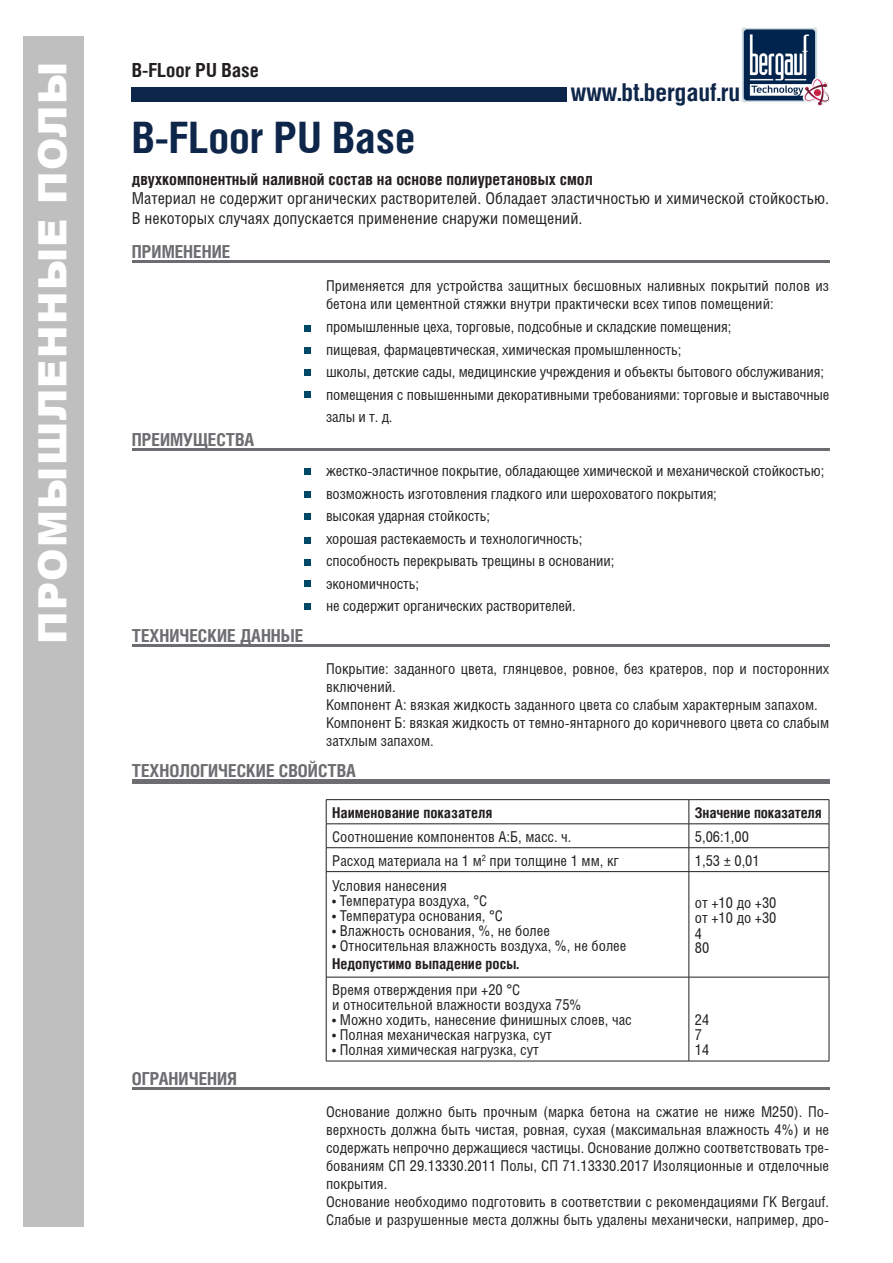
<style>
.page{position:relative;width:893px;height:1263px;background:#fff}
.page>*{position:absolute;margin:0;border:0;box-sizing:border-box;transform-origin:0 0}
.t1{font:700 43.5px "Helios Cond";color:#0e2649}
.t2{font:900 39px "Arial";letter-spacing:.035em;color:#fff}
.t3{font:700 24.75px "Helios Cond";color:#0e2649}
.t4{font:700 19.5px "Helios Cond";color:#231f20}
.t5{font:700 18px "Helios Cond";color:#6c6d70}
.t6{font:16.5px/19.8px "Helios Cond";color:#231f20}
.t7{font:700 16.5px "Helios Cond";color:#231f20}
.t8{font:15px/18px "Helios Cond";color:#231f20}
.t9{font:700 15px "Helios Cond";color:#231f20}
</style>
<div class="page">
<div style="left:23px;top:36px;width:61px;height:1191px;background:#bfbfc0"></div>
<div style="left:132px;top:87px;width:435px;height:15px;background:#0e2649"></div>
<hr style="left:132px;top:260px;width:697px;height:3px;background:#6c6d70">
<hr style="left:132px;top:448px;width:697px;height:3px;background:#6c6d70">
<hr style="left:132px;top:644px;width:697px;height:3px;background:#6c6d70">
<hr style="left:132px;top:779px;width:697px;height:4px;background:#6c6d70">
<hr style="left:132px;top:1087px;width:697px;height:3px;background:#6c6d70">
<svg style="left:305px;top:469px;width:6px;height:6px"></svg>
<svg style="left:305px;top:325px;width:6px;height:6px"></svg>
<svg style="left:305px;top:492px;width:6px;height:6px"></svg>
<svg style="left:305px;top:348px;width:6px;height:6px"></svg>
<div style="left:305px;top:513px;width:6px;height:7px;background:#004867"></div>
<svg style="left:305px;top:370px;width:6px;height:6px"></svg>
<svg style="left:305px;top:392px;width:6px;height:6px"></svg>
<svg style="left:305px;top:537px;width:6px;height:6px"></svg>
<svg style="left:305px;top:581px;width:6px;height:6px"></svg>
<div style="left:305px;top:559px;width:6px;height:7px;background:#004867"></div>
<svg style="left:305px;top:603px;width:6px;height:6px"></svg>
<img style="left:742px;top:27px;width:87px;height:79px">
<hr style="left:326px;top:799px;width:363px;height:1px;background:#231f20">
<hr style="left:689px;top:799px;width:140px;height:1px;background:#231f20">
<hr style="left:326px;top:823px;width:363px;height:1px;background:#231f20">
<hr style="left:689px;top:823px;width:140px;height:1px;background:#231f20">
<hr style="left:326px;top:847px;width:363px;height:1px;background:#231f20">
<svg style="left:326px;top:800px;width:1px;height:71px"></svg>
<hr style="left:689px;top:847px;width:140px;height:1px;background:#231f20">
<svg style="left:689px;top:800px;width:1px;height:71px"></svg>
<svg style="left:829px;top:800px;width:1px;height:71px"></svg>
<hr style="left:326px;top:871px;width:363px;height:1px;background:#231f20">
<hr style="left:326px;top:872px;width:1px;height:105px;background:#231f20">
<hr style="left:689px;top:871px;width:140px;height:1px;background:#231f20">
<hr style="left:689px;top:872px;width:1px;height:105px;background:#231f20">
<hr style="left:829px;top:872px;width:1px;height:105px;background:#231f20">
<hr style="left:326px;top:977px;width:363px;height:1px;background:#231f20">
<hr style="left:326px;top:977px;width:1px;height:84px;background:#231f20">
<hr style="left:689px;top:977px;width:140px;height:1px;background:#231f20">
<hr style="left:689px;top:977px;width:1px;height:84px;background:#231f20">
<hr style="left:829px;top:977px;width:1px;height:84px;background:#231f20">
<hr style="left:326px;top:1061px;width:363px;height:1px;background:#231f20">
<hr style="left:689px;top:1061px;width:140px;height:1px;background:#231f20">
<p class="t2" style="left:24px;top:644px;width:584px;rotate:-90deg">ПРОМЫШЛЕННЫЕ ПОЛЫ</p>
<p class="t4" style="left:132px;top:59px;width:129px">B-FLoor PU Base</p>
<p class="t3" style="left:571px;top:77px;width:171px">www.bt.bergauf.ru</p>
<p class="t1" style="left:132px;top:111px;width:285px">B-FLoor PU Base</p>
<p class="t7" style="left:132px;top:169px;width:462px">двухкомпонентный наливной состав на основе полиуретановых смол</p>
<p class="t6" style="left:132px;top:188px;width:699px">Материал не содержит органических растворителей. Обладает эластичностью и химической стойкостью.<br>В некоторых случаях допускается применение снаружи помещений.</p>
<p class="t5" style="left:132px;top:240px;width:100px">ПРИМЕНЕНИЕ</p>
<p class="t5" style="left:132px;top:429px;width:124px">ПРЕИМУЩЕСТВА</p>
<p class="t5" style="left:132px;top:625px;width:173px">ТЕХНИЧЕСКИЕ ДАННЫЕ</p>
<p class="t8" style="left:326px;top:276px;width:505px">Применяется для устройства защитных бесшовных наливных покрытий полов из бетона или цементной стяжки внутри практически всех типов помещений:</p>
<p class="t8" style="left:326px;top:318px;width:407px">промышленные цеха, торговые, подсобные и складские помещения;</p>
<p class="t8" style="left:326px;top:340px;width:357px">пищевая, фармацевтическая, химическая промышленность;</p>
<p class="t8" style="left:326px;top:363px;width:500px">школы, детские сады, медицинские учреждения и объекты бытового обслуживания;</p>
<p class="t8" style="left:326px;top:383px;width:505px;line-height:22.5px">помещения с повышенными декоративными требованиями: торговые и выставочные залы и т. д.</p>
<p class="t8" style="left:326px;top:462px;width:500px">жестко-эластичное покрытие, обладающее химической и механической стойкостью;</p>
<p class="t8" style="left:326px;top:484px;width:392px">возможность изготовления гладкого или шероховатого покрытия;</p>
<p class="t8" style="left:326px;top:507px;width:165px">высокая ударная стойкость;</p>
<p class="t8" style="left:326px;top:529px;width:258px">хорошая растекаемость и технологичность;</p>
<p class="t8" style="left:326px;top:552px;width:290px">способность перекрывать трещины в основании;</p>
<p class="t8" style="left:326px;top:574px;width:94px">экономичность;</p>
<p class="t8" style="left:326px;top:597px;width:251px">не содержит органических растворителей.</p>
<p class="t8" style="left:326px;top:659px;width:505px">Покрытие: заданного цвета, глянцевое, ровное, без кратеров, пор и посторонних включений.</p>
<p class="t8" style="left:326px;top:695px;width:493px">Компонент А: вязкая жидкость заданного цвета со слабым характерным запахом.</p>
<p class="t8" style="left:326px;top:713px;width:505px">Компонент Б: вязкая жидкость от темно-янтарного до коричневого цвета со слабым затхлым запахом.</p>
<p class="t5" style="left:132px;top:760px;width:226px">ТЕХНОЛОГИЧЕСКИЕ СВОЙСТВА</p>
<p class="t9" style="left:332px;top:803px;width:162px">Наименование показателя</p>
<p class="t9" style="left:695px;top:803px;width:128px">Значение показателя</p>
<p class="t8" style="left:332px;top:827px;width:241px">Соотношение компонентов А:Б, масс. ч.</p>
<p class="t8" style="left:695px;top:827px;width:56px">5,06:1,00</p>
<p class="t8" style="left:332px;top:851px;width:288px">Расход материала на 1 м<sup>2</sup> при толщине 1 мм, кг</p>
<p class="t8" style="left:695px;top:851px;width:66px">1,53 ± 0,01</p>
<p class="t8" style="left:332px;top:877px;width:116px">Условия нанесения</p>
<p class="t8" style="left:332px;top:892px;width:156px">• Температура воздуха, °C</p>
<p class="t8" style="left:332px;top:907px;width:172px">• Температура основания, °C</p>
<p class="t8" style="left:332px;top:922px;width:219px">• Влажность основания, %, не более</p>
<p class="t8" style="left:332px;top:937px;width:296px">• Относительная влажность воздуха, %, не более</p>
<p class="t9" style="left:332px;top:955px;width:188px">Недопустимо выпадение росы.</p>
<p class="t8" style="left:695px;top:893px;width:83px">от +10 до +30</p>
<p class="t8" style="left:695px;top:908px;width:83px">от +10 до +30</p>
<p class="t8" style="left:695px;top:924px;width:9px">4</p>
<p class="t8" style="left:695px;top:938px;width:16px">80</p>
<p class="t5" style="left:132px;top:1067px;width:107px">ОГРАНИЧЕНИЯ</p>
<p class="t8" style="left:332px;top:980px;width:190px">Время отверждения при +20 °С</p>
<p class="t8" style="left:332px;top:995px;width:251px">и относительной влажности воздуха 75%</p>
<p class="t8" style="left:332px;top:1010px;width:301px">• Можно ходить, нанесение финишных слоев, час</p>
<p class="t8" style="left:332px;top:1025px;width:221px">• Полная механическая нагрузка, сут</p>
<p class="t8" style="left:332px;top:1040px;width:208px">• Полная химическая нагрузка, сут</p>
<p class="t8" style="left:695px;top:1010px;width:16px">24</p>
<p class="t8" style="left:695px;top:1025px;width:9px">7</p>
<p class="t8" style="left:695px;top:1040px;width:16px">14</p>
<p class="t8" style="left:326px;top:1102px;width:505px;text-align:justify">Основание должно быть прочным (марка бетона на сжатие не ниже М250). По&shy;верхность должна быть чистая, ровная, сухая (максимальная влажность 4%) и не содержать непрочно держащиеся частицы. Основание должно соответствовать тре&shy;бованиям СП 29.13330.2011 Полы, СП 71.13330.2017 Изоляционные и отделочные покрытия.</p>
<p class="t8" style="left:326px;top:1192px;width:505px">Основание необходимо подготовить в соответствии с рекомендациями ГК Bergauf.<br>Слабые и разрушенные места должны быть удалены механически, например, дро-</p>
</div>
